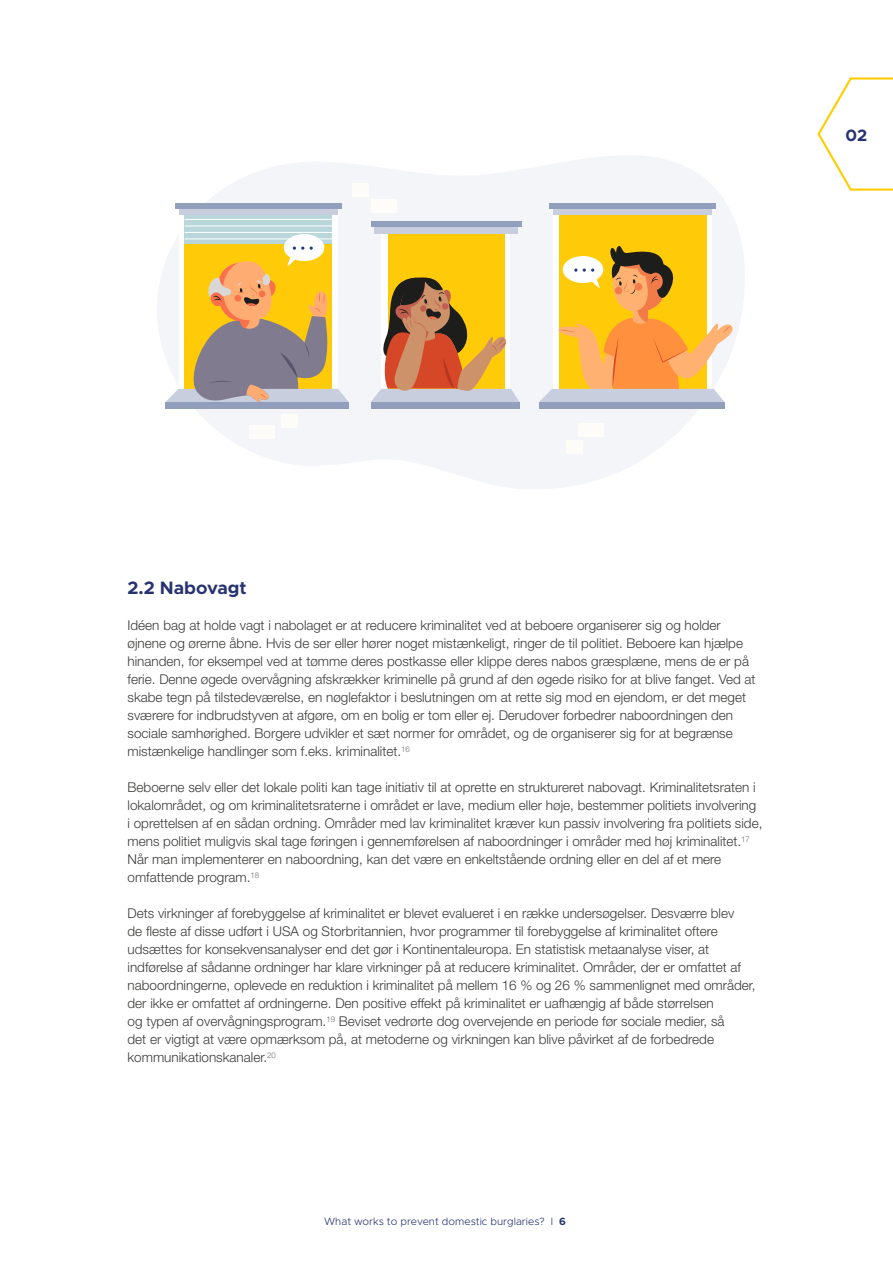
<style>
.page{position:relative;width:893px;height:1263px;background:#fff}
.page>*{position:absolute;margin:0;border:0;box-sizing:border-box;transform-origin:0 0}
.t1{font:700 18px "Metropolis";color:#273371}
.t2{font:700 16.5px "Metropolis";color:#273371}
.t3{font:300 13.5px/18px "Helvetica Neue LT Pro";color:#3c3c3b}
.t4{font:300 10.5px "Metropolis";color:#273371}
.s1{font-weight:700}
</style>
<div class="page">
<svg style="left:157px;top:156px;width:588px;height:333px;fill:#f4f5f8"></svg>
<div style="left:578px;top:423px;width:25px;height:13px;background:#fdfcf8"></div>
<div style="left:566px;top:440px;width:17px;height:13px;background:#fdfcf8"></div>
<div style="left:249px;top:425px;width:25px;height:14px;background:#fdfcf8"></div>
<div style="left:281px;top:415px;width:17px;height:13px;background:#fdfcf8"></div>
<div style="left:372px;top:199px;width:25px;height:14px;background:#fdfcf8"></div>
<div style="left:352px;top:184px;width:17px;height:13px;background:#fdfcf8"></div>
<div style="left:179px;top:209px;width:159px;height:6px;background:#c8cede"></div>
<div style="left:175px;top:203px;width:167px;height:6px;background:#919ebc"></div>
<div style="left:185px;top:215px;width:147px;height:28px;background:#b9d7db"></div>
<hr style="left:185px;top:219px;width:147px;height:1px;background:#fff">
<hr style="left:185px;top:225px;width:147px;height:1px;background:#fff">
<hr style="left:185px;top:232px;width:147px;height:1px;background:#fff">
<svg style="left:166px;top:234px;width:183px;height:185px"></svg>
<div style="left:382px;top:229px;width:128px;height:166px;background:#fff"></div>
<div style="left:388px;top:233px;width:116px;height:155px;background:#ffcb09"></div>
<div style="left:374px;top:227px;width:144px;height:6px;background:#c8cede"></div>
<div style="left:371px;top:221px;width:150px;height:6px;background:#919ebc"></div>
<div style="left:371px;top:402px;width:149px;height:7px;background:#919ebc"></div>
<svg style="left:371px;top:274px;width:149px;height:128px"></svg>
<div style="left:559px;top:215px;width:147px;height:174px;background:#ffcb09"></div>
<div style="left:553px;top:209px;width:159px;height:6px;background:#c8cede"></div>
<div style="left:549px;top:203px;width:167px;height:6px;background:#919ebc"></div>
<div style="left:539px;top:402px;width:185px;height:7px;background:#919ebc"></div>
<svg style="left:539px;top:245px;width:200px;height:157px"></svg>
<svg style="left:817px;top:77px;width:76px;height:114px"></svg>
<p class="t2" style="left:845px;top:124px;width:23px">02</p>
<h1 class="t1" style="left:128px;top:576px;width:121px">2.2 Nabovagt</h1>
<p class="t3" style="left:128px;top:616px;width:629px">Idéen bag at holde vagt i nabolaget er at reducere kriminalitet ved at beboere organiserer sig og holder øjnene og ørerne åbne. Hvis de ser eller hører noget mistænkeligt, ringer de til politiet. Beboere kan hjælpe hinanden, for eksempel ved at tømme deres postkasse eller klippe deres nabos græsplæne, mens de er på ferie. Denne øgede overvågning afskrækker kriminelle på grund af den øgede risiko for at blive fanget. Ved at skabe tegn på tilstedeværelse, en nøglefaktor i beslutningen om at rette sig mod en ejendom, er det meget sværere for indbrudstyven at afgøre, om en bolig er tom eller ej. Derudover forbedrer naboordningen den sociale samhørighed. Borgere udvikler et sæt normer for området, og de organiserer sig for at begrænse mistænkelige handlinger som f.eks. kriminalitet.<sup>16</sup></p>
<p class="t3" style="left:128px;top:778px;width:636px">Beboerne selv eller det lokale politi kan tage initiativ til at oprette en struktureret nabovagt. Kriminalitetsraten i lokalområdet, og om kriminalitetsraterne i området er lave, medium eller høje, bestemmer politiets involvering<br>i oprettelsen af en sådan ordning. Områder med lav kriminalitet kræver kun passiv involvering fra politiets side, mens politiet muligvis skal tage føringen i gennemførelsen af naboordninger i områder med høj kriminalitet.<sup>17<br></sup>Når man implementerer en naboordning, kan det være en enkeltstående ordning eller en del af et mere omfattende program.<sup>18</sup></p>
<p class="t3" style="left:128px;top:904px;width:629px">Dets virkninger af forebyggelse af kriminalitet er blevet evalueret i en række undersøgelser. Desværre blev<br>de fleste af disse udført i USA og Storbritannien, hvor programmer til forebyggelse af kriminalitet oftere udsættes for konsekvensanalyser end det gør i Kontinentaleuropa. En statistisk metaanalyse viser, at indførelse af sådanne ordninger har klare virkninger på at reducere kriminalitet. Områder, der er omfattet af naboordningerne, oplevede en reduktion i kriminalitet på mellem 16 % og 26 % sammenlignet med områder, der ikke er omfattet af ordningerne. Den positive effekt på kriminalitet er uafhængig af både størrelsen<br>og typen af overvågningsprogram.<sup>19</sup> Beviset vedrørte dog overvejende en periode før sociale medier, så<br>det er vigtigt at være opmærksom på, at metoderne og virkningen kan blive påvirket af de forbedrede kommunikationskanaler.<sup>20</sup></p>
<p class="t4" style="left:324px;top:1214px;width:243px">What works to prevent domestic burglaries? I <span class="s1">6</span></p>
</div>
